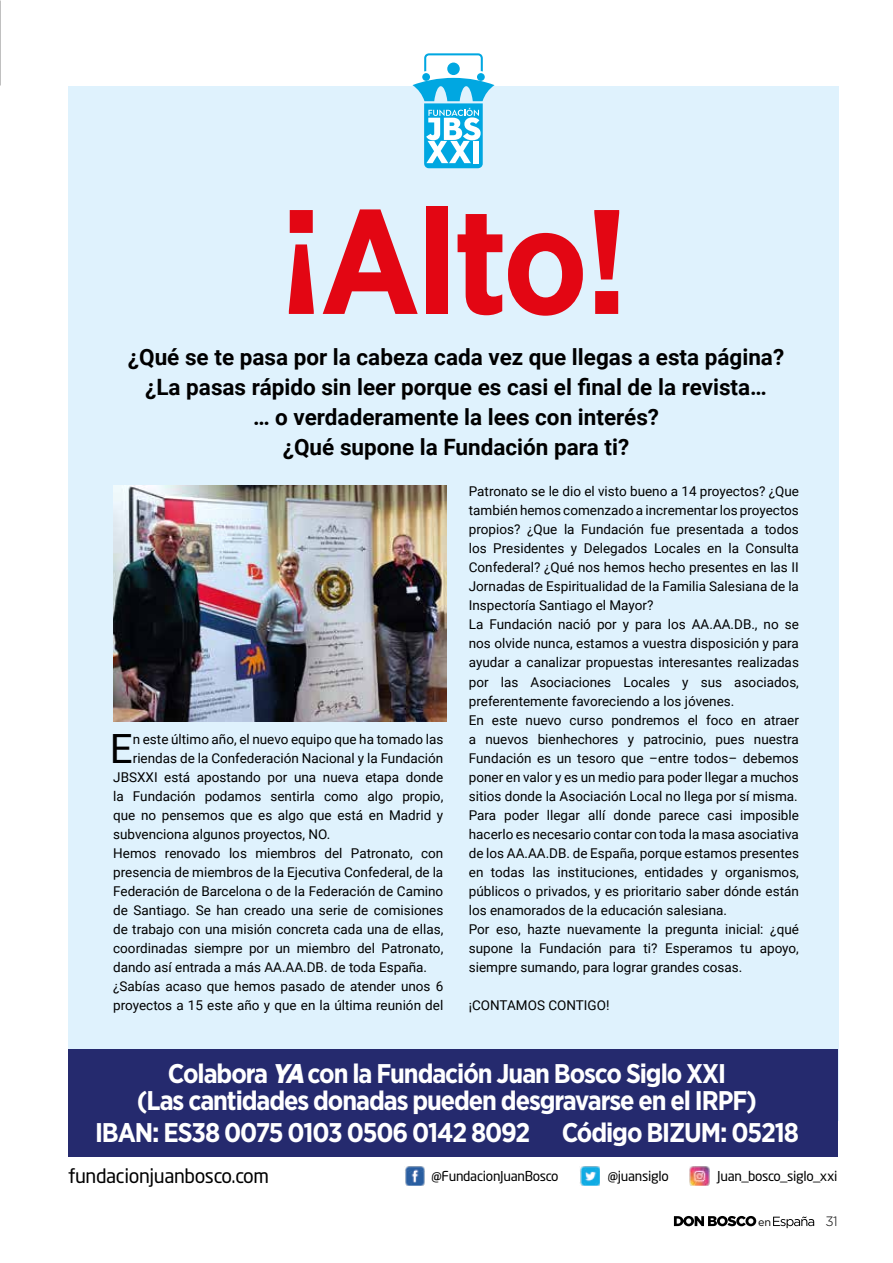
<style>
.page{position:relative;width:893px;height:1263px;background:#fff}
.page>*{position:absolute;margin:0;border:0;box-sizing:border-box;transform-origin:0 0}
.t1{font:700 148.35px "Gotham Narrow";color:#e30613}
.t2{font:40.35px "Roboto";color:#000}
.t3{font:700 27px/27px "Gotham Narrow";letter-spacing:-.04em;color:#fff;text-align:center}
.t4{font:700 22.5px/30px "Roboto";color:#000;text-align:center}
.t5{font:19.5px "Neo Sans Std";letter-spacing:-.02em;color:#000}
.t6{font:13.5px/19px "Roboto";color:#000}
.t7{font:13.5px "Neo Sans Std";letter-spacing:-.02em;color:#000}
.t8{font:300 13.5px "Gotham";color:#000}
.t9{font:10.8px "Gotham";color:#000}
.s1{font-weight:900;font-style:italic}
</style>
<div class="page">
<svg style="left:674px;top:1216px;width:82px;height:10px"></svg>
<svg style="left:773px;top:1216px;width:41px;height:12px"></svg>
<div style="left:68px;top:86px;width:771px;height:1034px;background:#dff2fd"></div>
<div style="left:68px;top:1049px;width:769px;height:108px;background:#252a6e"></div>
<div style="left:477px;top:73px;width:8px;height:8px;background:#00a7e1;border-radius:50%"></div>
<div style="left:447px;top:63px;width:13px;height:12px;background:#00a7e1;border-radius:50%"></div>
<div style="left:422px;top:73px;width:8px;height:8px;background:#00a7e1;border-radius:50%"></div>
<svg style="left:412px;top:78px;width:83px;height:90px"></svg>
<svg style="left:424px;top:53px;width:59px;height:18px"></svg>
<img style="left:405px;top:1166px;width:20px;height:20px">
<img style="left:580px;top:1166px;width:19px;height:20px">
<img style="left:689px;top:1166px;width:21px;height:20px">
<img style="left:113px;top:486px;width:334px;height:236px">
<h1 class="t1" style="left:279px;top:166px;width:351px">¡Alto!</h1>
<h3 class="t4" style="left:128px;top:341px;width:658px">¿Qué se te pasa por la cabeza cada vez que llegas a esta página? ¿La pasas rápido sin leer porque es casi el final de la revista…<br>… o verdaderamente la lees con interés?<br>¿Qué supone la Fundación para ti?</h3>
<h2 class="t2" style="left:110px;top:720px;width:24px">E</h2>
<p class="t6" style="left:133px;top:729px;width:312px">n este último año, el nuevo equipo que ha tomado las</p>
<p class="t6" style="left:133px;top:748px;width:312px">riendas de la Confederación Nacional y la Fundación</p>
<p class="t6" style="left:113px;top:767px;width:332px">JBSXXI está apostando por una nueva etapa donde</p>
<p class="t6" style="left:113px;top:786px;width:332px">la Fundación podamos sentirla como algo propio,</p>
<p class="t6" style="left:113px;top:805px;width:332px">que no pensemos que es algo que está en Madrid y</p>
<p class="t6" style="left:113px;top:824px;width:219px">subvenciona algunos proyectos, NO.</p>
<p class="t6" style="left:113px;top:843px;width:332px">Hemos renovado los miembros del Patronato, con</p>
<p class="t6" style="left:113px;top:862px;width:332px">presencia de miembros de la Ejecutiva Confederal, de la</p>
<p class="t6" style="left:113px;top:881px;width:332px">Federación de Barcelona o de la Federación de Camino</p>
<p class="t6" style="left:113px;top:900px;width:332px">de Santiago. Se han creado una serie de comisiones</p>
<p class="t6" style="left:113px;top:919px;width:332px">de trabajo con una misión concreta cada una de ellas,</p>
<p class="t6" style="left:113px;top:938px;width:332px">coordinadas siempre por un miembro del Patronato,</p>
<p class="t6" style="left:113px;top:957px;width:315px">dando así entrada a más AA.AA.DB. de toda España.</p>
<p class="t6" style="left:113px;top:976px;width:332px">¿Sabías acaso que hemos pasado de atender unos 6</p>
<p class="t6" style="left:113px;top:995px;width:332px">proyectos a 15 este año y que en la última reunión del</p>
<p class="t6" style="left:469px;top:481px;width:332px">Patronato se le dio el visto bueno a 14 proyectos? ¿Que también hemos comenzado a incrementar los proyectos propios? ¿Que la Fundación fue presentada a todos los Presidentes y Delegados Locales en la Consulta Confederal? ¿Qué nos hemos hecho presentes en las II Jornadas de Espiritualidad de la Familia Salesiana de la Inspectoría Santiago el Mayor?<br>La Fundación nació por y para los AA.AA.DB., no se nos olvide nunca, estamos a vuestra disposición y para ayudar a canalizar propuestas interesantes realizadas por las Asociaciones Locales y sus asociados, preferentemente favoreciendo a los jóvenes.<br>En este nuevo curso pondremos el foco en atraer a nuevos bienhechores y patrocinio, pues nuestra Fundación es un tesoro que –entre todos– debemos poner en valor y es un medio para poder llegar a muchos sitios donde la Asociación Local no llega por sí misma.<br>Para poder llegar allí donde parece casi imposible hacerlo es necesario contar con toda la masa asociativa de los AA.AA.DB. de España, porque estamos presentes en todas las instituciones, entidades y organismos, públicos o privados, y es prioritario saber dónde están los enamorados de la educación salesiana.<br>Por eso, hazte nuevamente la pregunta inicial: ¿qué supone la Fundación para ti? Esperamos tu apoyo, siempre sumando, para lograr grandes cosas.</p>
<p class="t6" style="left:469px;top:995px;width:142px">¡CONTAMOS CONTIGO!</p>
<h3 class="t3" style="left:137px;top:1059px;width:622px">Colabora <span class="s1">YA</span> con la Fundación Juan Bosco Siglo XXI<br>(Las cantidades donadas pueden desgravarse en el IRPF)</h3>
<h3 class="t3" style="left:95px;top:1119px;width:437px">IBAN: ES38 0075 0103 0506 0142 8092</h3>
<h3 class="t3" style="left:562px;top:1119px;width:239px">Código BIZUM: 05218</h3>
<h3 class="t5" style="left:68px;top:1163px;width:202px">fundacionjuanbosco.com</h3>
<p class="t7" style="left:431px;top:1168px;width:129px">@FundacionJuanBosco</p>
<p class="t7" style="left:608px;top:1168px;width:63px">@juansiglo</p>
<p class="t7" style="left:717px;top:1168px;width:122px">Juan_bosco_siglo_xxi</p>
<p class="t9" style="left:758px;top:1215px;width:14px">en</p>
<p class="t8" style="left:825px;top:1213px;width:14px">31</p>
</div>
